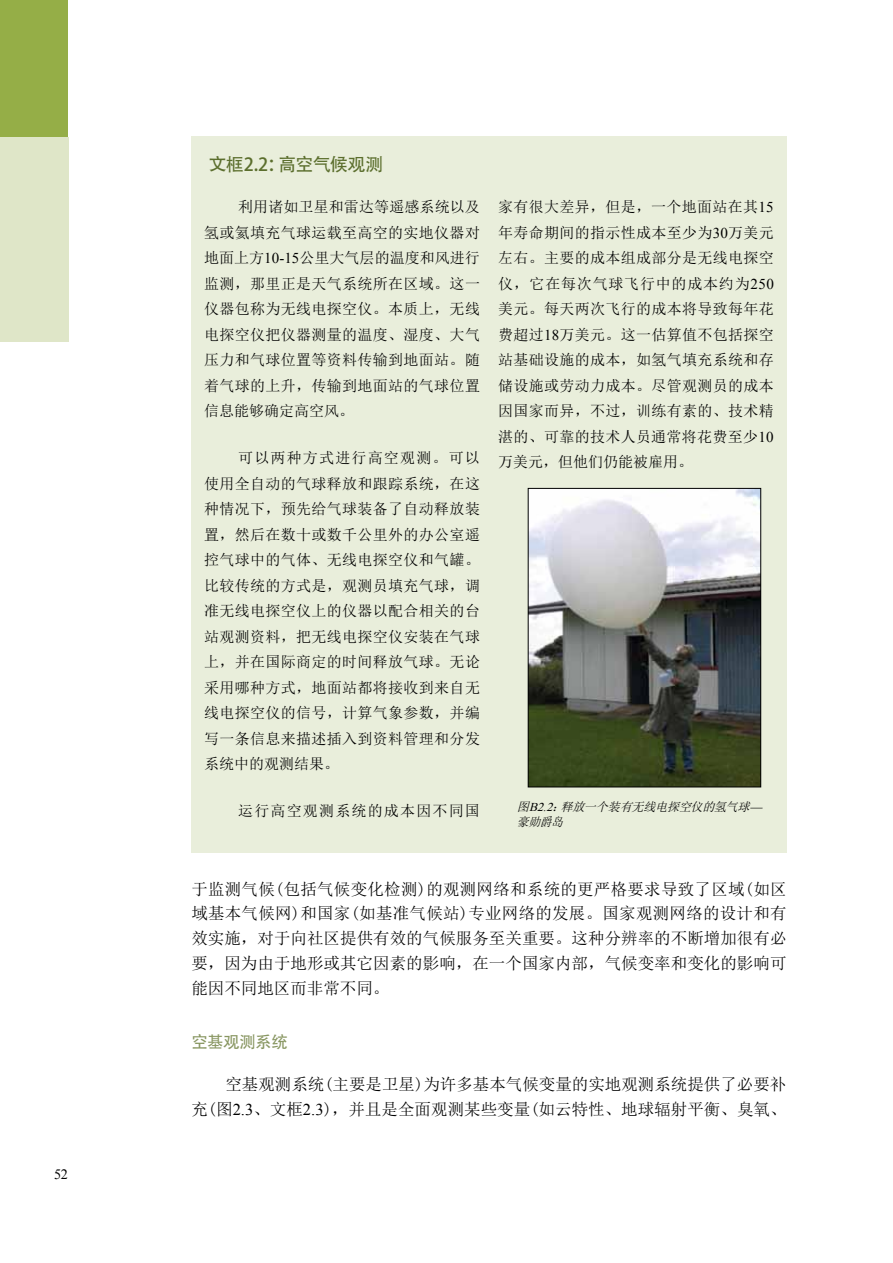
<style>
.page{position:relative;width:893px;height:1263px;background:#fff}
.page>*{position:absolute;margin:0;border:0;box-sizing:border-box;transform-origin:0 0}
.t1{font:18px "Adobe Heiti Std";letter-spacing:-.025em;color:#5b6e2d}
.t2{font:16.5px/24.8px "Sim Sun";color:#000;text-align:justify}
.t3{font:16.5px "Adobe Heiti Std";letter-spacing:-.03em;color:#889661}
.t4{font:15px/25.5px "Sim Sun";letter-spacing:.025em;color:#000;text-align:justify}
.t5{font:15px "Sim Sun";letter-spacing:.08em;color:#000}
.t6{font:14.25px "Times New Roman";color:#000}
.t7{font:italic 12px/15px "Sim Sun";color:#000}
.s1{font-family:"Times New Roman"}
</style>
<div class="page">
<div style="left:0;top:0;width:68px;height:137px;background:#95ae47"></div>
<div style="left:0;top:137px;width:68px;height:204px;background:#dfe6c8"></div>
<div style="left:191px;top:136px;width:596px;height:717px;background:#e9eedb"></div>
<img style="left:530px;top:490px;width:229px;height:295px">
<div style="left:528px;top:488px;width:233px;height:299px;border:1px solid #000"></div>
<p class="t6" style="left:54px;top:1165px;width:15px">52</p>
<p class="t1" style="left:208px;top:153px;width:176px">文框2.2：高空气候观测</p>
<p class="t4" style="left:204px;top:194px;width:277px;text-indent:34px">利用诸如卫星和雷达等遥感系统以及氢或氦填充气球运载至高空的实地仪器对地面上方<span class="s1">10-15</span>公里大气层的温度和风进行监测，那里正是天气系统所在区域。这一仪器包称为无线电探空仪。本质上，无线电探空仪把仪器测量的温度、湿度、大气压力和气球位置等资料传输到地面站。随着气球的上升，传输到地面站的气球位置信息能够确定高空风。</p>
<p class="t4" style="left:204px;top:445px;width:277px;text-indent:34px">可以两种方式进行高空观测。可以使用全自动的气球释放和跟踪系统，在这种情况下，预先给气球装备了自动释放装置，然后在数十或数千公里外的办公室遥控气球中的气体、无线电探空仪和气罐。比较传统的方式是，观测员填充气球，调准无线电探空仪上的仪器以配合相关的台站观测资料，把无线电探空仪安装在气球上，并在国际商定的时间释放气球。无论采用哪种方式，地面站都将接收到来自无线电探空仪的信号，计算气象参数，并编写一条信息来描述插入到资料管理和分发系统中的观测结果。</p>
<p class="t5" style="left:238px;top:803px;width:243px">运行高空观测系统的成本因不同国</p>
<p class="t4" style="left:498px;top:194px;width:277px">家有很大差异，但是，一个地面站在其<span class="s1">15</span>年寿命期间的指示性成本至少为<span class="s1">30</span>万美元左右。主要的成本组成部分是无线电探空仪，它在每次气球飞行中的成本约为<span class="s1">250</span>美元。每天两次飞行的成本将导致每年花费超过<span class="s1">18</span>万美元。这一估算值不包括探空站基础设施的成本，如氢气填充系统和存储设施或劳动力成本。尽管观测员的成本因国家而异，不过，训练有素的、技术精湛的、可靠的技术人员通常将花费至少<span class="s1">10</span>万美元，但他们仍能被雇用。</p>
<p class="t7" style="left:517px;top:799px;width:251px">图<span class="s1">B2.2</span>：释放一个装有无线电探空仪的氢气球<span class="s1">—</span>豪勋爵岛</p>
<p class="t2" style="left:191px;top:876px;width:597px">于监测气候(包括气候变化检测)的观测网络和系统的更严格要求导致了区域(如区域基本气候网)和国家(如基准气候站)专业网络的发展。国家观测网络的设计和有效实施，对于向社区提供有效的气候服务至关重要。这种分辨率的不断增加很有必要，因为由于地形或其它因素的影响，在一个国家内部，气候变率和变化的影响可能因不同地区而非常不同。</p>
<p class="t3" style="left:191px;top:1032px;width:98px">空基观测系统</p>
<p class="t2" style="left:191px;top:1072px;width:597px;text-align:right">空基观测系统(主要是卫星)为许多基本气候变量的实地观测系统提供了必要补<br>充(图<span class="s1">2.3</span>、文框<span class="s1">2.3</span>)，并且是全面观测某些变量(如云特性、地球辐射平衡、臭氧、</p>
</div>
